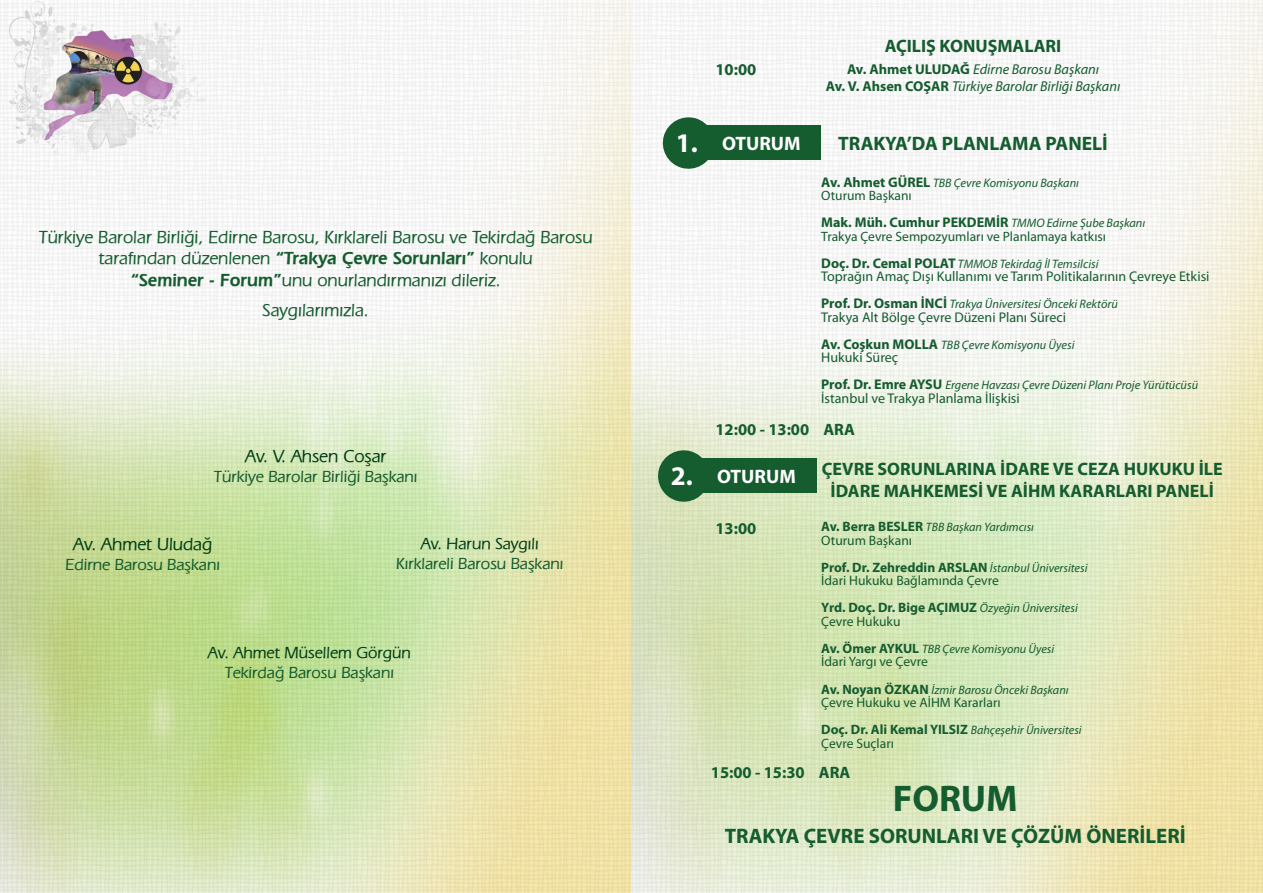
<style>
.page{position:relative;width:1263px;height:893px;background:#fff}
.page>*{position:absolute;margin:0;border:0;box-sizing:border-box;transform-origin:0 0}
.t1{font:700 37.2px "Myriad Pro";color:#155c2f}
.t2{font:700 27px "Myriad Pro";color:#fff}
.t3{font:700 21px "Myriad Pro";color:#155c2f}
.t4{font:700 19.5px "Myriad Pro";color:#155c2f}
.t5{font:700 19.5px "Myriad Pro";color:#fff}
.t6{font:18px/21.6px "Eras Medium BT";color:#155c2f;text-align:center}
.t7{font:700 18px "Myriad Pro";color:#155c2f}
.t8{font:18px "Eras Medium BT";color:#003c14}
.t9{font:500 16.5px "Eras IT Cby BT";color:#155c2f}
.t10{font:700 16.5px "Myriad Pro";color:#155c2f}
.t11{font:16.5px "Eras Medium BT";color:#003c14}
.t12{font:italic 14.25px "Myriad Pro";color:#155c2f}
.t13{font:14.1px "Myriad Pro";color:#155c2f}
.t14{font:700 14.1px "Myriad Pro";color:#155c2f}
.t15{font:13.65px "Myriad Pro";color:#155c2f}
.t16{font:700 13.65px "Myriad Pro";color:#155c2f}
.t17{font:13.5px "Myriad Pro";color:#155c2f}
.t18{font:italic 12.3px "Myriad Pro";color:#155c2f}
.t19{font:italic 12.15px "Myriad Pro";color:#155c2f}
.s1{font-family:"Eras Demi BT"}
.s2{font-weight:700;font-style:normal}
.s3{font-weight:700;font-style:normal;font-size:14.1px}
.s4{font-weight:400;font-style:italic;font-size:12.3px}
.s5{font-weight:700;font-style:normal;font-size:13.65px}
.s6{font-weight:400;font-style:italic;font-size:12.15px}
</style>
<div class="page">
<img style="left:0;top:0;width:1263px;height:893px">
<svg style="left:660px;top:114px;width:161px;height:58px"></svg>
<svg style="left:655px;top:447px;width:161px;height:58px;background:#5f8f67"></svg>
<p class="t6" style="left:39px;top:226px;width:555px">Türkiye Barolar Birliği, Edirne Barosu, Kırklareli Barosu ve Tekirdağ Barosu tarafından düzenlenen <span class="s1">“Trakya Çevre Sorunları”</span> konulu</p>
<p class="t6" style="left:131px;top:269px;width:372px"><span class="s1">“Seminer - Forum”</span>unu onurlandırmanızı dileriz.</p>
<p class="t6" style="left:263px;top:299px;width:108px">Saygılarımızla.</p>
<p class="t8" style="left:245px;top:445px;width:143px">Av. V. Ahsen Coşar</p>
<p class="t9" style="left:214px;top:467px;width:205px">Türkiye Barolar Birliği Başkanı</p>
<p class="t8" style="left:73px;top:533px;width:141px">Av. Ahmet Uludağ</p>
<p class="t9" style="left:66px;top:555px;width:156px">Edirne Barosu Başkanı</p>
<p class="t11" style="left:421px;top:534px;width:119px">Av. Harun Saygılı</p>
<p class="t9" style="left:396px;top:553px;width:169px">Kırklareli Barosu Başkanı</p>
<p class="t11" style="left:208px;top:642px;width:204px">Av. Ahmet Müsellem Görgün</p>
<p class="t9" style="left:225px;top:662px;width:171px">Tekirdağ Barosu Başkanı</p>
<p class="t10" style="left:715px;top:59px;width:42px">10:00</p>
<p class="t2" style="left:676px;top:126px;width:24px">1.</p>
<p class="t5" style="left:722px;top:131px;width:80px">OTURUM</p>
<p class="t7" style="left:885px;top:34px;width:178px">AÇILIŞ KONUŞMALARI</p>
<p class="t12" style="left:847px;top:60px;width:254px"><span class="s2">Av. Ahmet ULUDAĞ</span> Edirne Barosu Başkanı</p>
<p class="t12" style="left:826px;top:77px;width:296px"><span class="s2">Av. V. Ahsen COŞAR</span> Türkiye Barolar Birliği Başkanı</p>
<p class="t4" style="left:838px;top:131px;width:271px">TRAKYA’DA PLANLAMA PANELİ</p>
<p class="t18" style="left:821px;top:175px;width:259px"><span class="s3">Av. Ahmet GÜREL</span> TBB Çevre Komisyonu Başkanı</p>
<p class="t17" style="left:821px;top:187px;width:92px">Oturum Başkanı</p>
<p class="t14" style="left:821px;top:213px;width:325px">Mak. Müh. Cumhur PEKDEMİR <span class="s4">TMMO Edirne Şube Başkanı</span></p>
<p class="t17" style="left:821px;top:228px;width:286px">Trakya Çevre Sempozyumları ve Planlamaya katkısı</p>
<p class="t18" style="left:821px;top:256px;width:279px"><span class="s3">Doç. Dr. Cemal POLAT</span> TMMOB Tekirdağ İl Temsilcisi</p>
<p class="t13" style="left:821px;top:268px;width:390px">Toprağın Amaç Dışı Kullanımı ve Tarım Politikalarının Çevreye Etkisi</p>
<p class="t18" style="left:821px;top:296px;width:298px"><span class="s3">Prof. Dr. Osman İNCİ</span> Trakya Üniversitesi Önceki Rektörü</p>
<p class="t13" style="left:821px;top:308px;width:246px">Trakya Alt Bölge Çevre Düzeni Planı Süreci</p>
<p class="t18" style="left:821px;top:337px;width:255px"><span class="s3">Av. Coşkun MOLLA</span> TBB Çevre Komisyonu Üyesi</p>
<p class="t13" style="left:821px;top:349px;width:78px">Hukuki Süreç</p>
<p class="t18" style="left:821px;top:377px;width:378px"><span class="s3">Prof. Dr. Emre AYSU</span> Ergene Havzası Çevre Düzeni Planı Proje Yürütücüsü</p>
<p class="t13" style="left:821px;top:389px;width:200px">İstanbul ve Trakya Planlama İlişkisi</p>
<p class="t10" style="left:715px;top:419px;width:141px">12:00 - 13:00 ARA</p>
<p class="t2" style="left:671px;top:459px;width:24px">2.</p>
<p class="t5" style="left:717px;top:463px;width:80px">OTURUM</p>
<p class="t10" style="left:715px;top:518px;width:42px">13:00</p>
<p class="t7" style="left:822px;top:457px;width:402px">ÇEVRE SORUNLARINA İDARE VE CEZA HUKUKU İLE</p>
<p class="t7" style="left:830px;top:479px;width:385px">İDARE MAHKEMESİ VE AİHM KARARLARI PANELİ</p>
<p class="t19" style="left:821px;top:520px;width:214px"><span class="s5">Av. Berra BESLER</span> TBB Başkan Yardımcısı</p>
<p class="t15" style="left:821px;top:532px;width:92px">Oturum Başkanı</p>
<p class="t16" style="left:821px;top:558px;width:268px">Prof. Dr. Zehreddin ARSLAN <span class="s6">İstanbul Üniversitesi</span></p>
<p class="t15" style="left:821px;top:572px;width:179px">İdari Hukuku Bağlamında Çevre</p>
<p class="t16" style="left:821px;top:599px;width:258px">Yrd. Doç. Dr. Bige AÇIMUZ <span class="s6">Özyeğin Üniversitesi</span></p>
<p class="t15" style="left:821px;top:613px;width:81px">Çevre Hukuku</p>
<p class="t19" style="left:821px;top:641px;width:234px"><span class="s5">Av. Ömer AYKUL</span> TBB Çevre Komisyonu Üyesi</p>
<p class="t15" style="left:821px;top:653px;width:108px">İdari Yargı ve Çevre</p>
<p class="t19" style="left:821px;top:682px;width:249px"><span class="s5">Av. Noyan ÖZKAN</span> İzmir Barosu Önceki Başkanı</p>
<p class="t15" style="left:821px;top:694px;width:181px">Çevre Hukuku ve AİHM Kararları</p>
<p class="t19" style="left:821px;top:722px;width:262px"><span class="s5">Doç. Dr. Ali Kemal YILSIZ</span> Bahçeşehir Üniversitesi</p>
<p class="t15" style="left:821px;top:734px;width:74px">Çevre Suçları</p>
<p class="t10" style="left:711px;top:761px;width:141px">15:00 - 15:30 ARA</p>
<p class="t1" style="left:893px;top:774px;width:127px">FORUM</p>
<p class="t3" style="left:725px;top:822px;width:462px">TRAKYA ÇEVRE SORUNLARI VE ÇÖZÜM ÖNERİLERİ</p>
</div>
